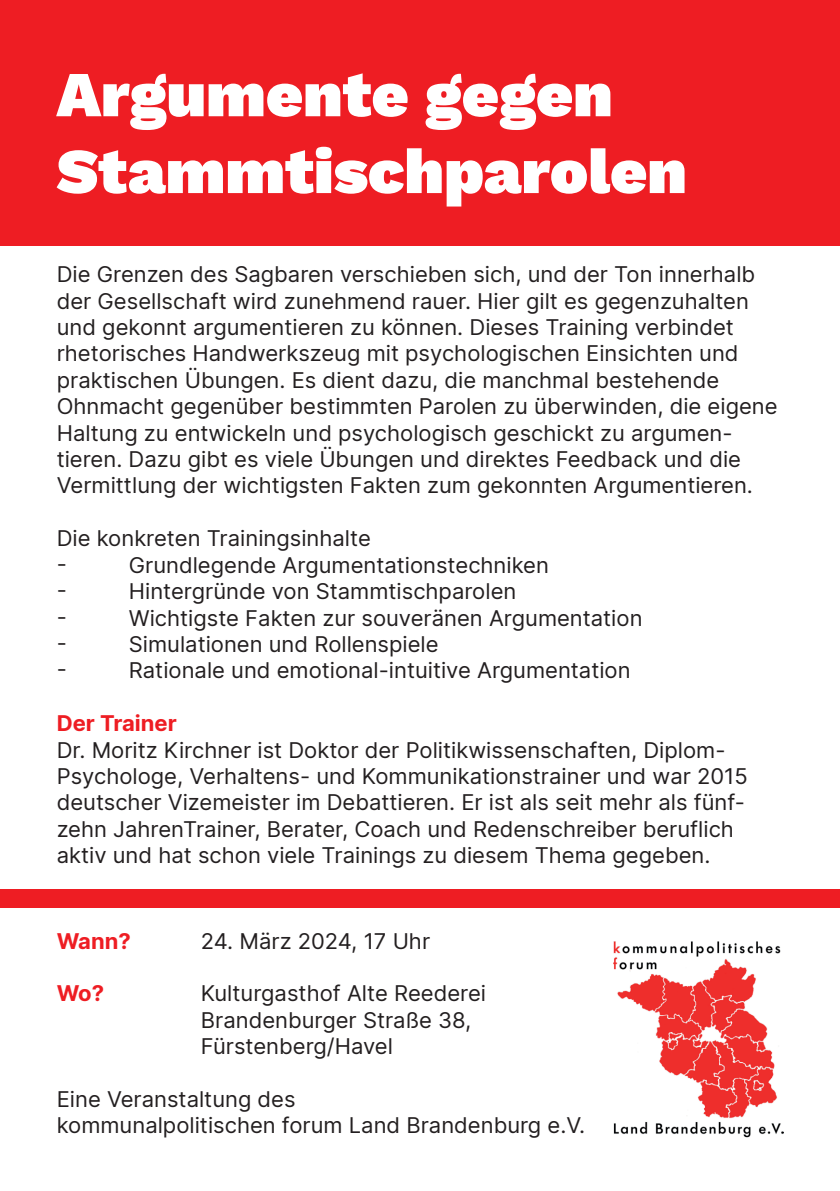
<style>
.page{position:relative;width:840px;height:1191px;background:#fff}
.page>*{position:absolute;margin:0;border:0;box-sizing:border-box;transform-origin:0 0}
.t1{font:900 64px/76.8px "Work Sans";color:#fff}
.t2{font:22px/26.4px "Inter";color:#231f20}
.t3{font:700 22px "Inter";color:#ee1d23}
</style>
<div class="page">
<div style="left:0;top:0;width:839px;height:245px;background:#ee1d23"></div>
<div style="left:0;top:888px;width:839px;height:19px;background:#ee1d23"></div>
<img style="left:613px;top:941px;width:169px;height:196px">
<h1 class="t1" style="left:57px;top:53px;width:631px">Argumente gegen<br>Stammtischparolen</h1>
<p class="t2" style="left:57px;top:260px;width:722px">Die Grenzen des Sagbaren verschieben sich, und der Ton innerhalb der Gesellschaft wird zunehmend rauer. Hier gilt es gegenzuhalten und gekonnt argumentieren zu können. Dieses Training verbindet rhetorisches Handwerkszeug mit psychologischen Einsichten und praktischen Übungen. Es dient dazu, die manchmal bestehende Ohnmacht gegenüber bestimmten Parolen zu überwinden, die eigene Haltung zu entwickeln und psychologisch geschickt zu argumen&shy;tieren. Dazu gibt es viele Übungen und direktes Feedback und die Vermittlung der wichtigsten Fakten zum gekonnten Argumentieren.</p>
<p class="t2" style="left:57px;top:524px;width:315px">Die konkreten Trainingsinhalte -</p>
<p class="t2" style="left:129px;top:551px;width:421px">Grundlegende Argumentationstechniken</p>
<p class="t2" style="left:57px;top:577px;width:12px">-</p>
<p class="t2" style="left:129px;top:577px;width:389px">Hintergründe von Stammtischparolen</p>
<p class="t2" style="left:57px;top:604px;width:12px">-</p>
<p class="t2" style="left:129px;top:604px;width:515px">Wichtigste Fakten zur souveränen Argumentation</p>
<p class="t2" style="left:57px;top:630px;width:12px">-</p>
<p class="t2" style="left:129px;top:630px;width:311px">Simulationen und Rollenspiele</p>
<p class="t2" style="left:57px;top:656px;width:12px">-</p>
<p class="t2" style="left:129px;top:656px;width:503px">Rationale und emotional-intuitive Argumentation</p>
<p class="t3" style="left:57px;top:706px;width:121px">Der Trainer</p>
<p class="t2" style="left:57px;top:736px;width:692px">Dr. Moritz Kirchner ist Doktor der Politikwissenschaften, Diplom-Psychologe, Verhaltens- und Kommunikationstrainer und war 2015 deutscher Vizemeister im Debattieren. Er ist als seit mehr als fünf&shy;zehn JahrenTrainer, Berater, Coach und Redenschreiber beruflich aktiv und hat schon viele Trainings zu diesem Thema gegeben.</p>
<p class="t3" style="left:57px;top:924px;width:76px">Wann?</p>
<p class="t2" style="left:201px;top:927px;width:231px">24. März 2024, 17 Uhr</p>
<p class="t3" style="left:57px;top:977px;width:49px">Wo?</p>
<p class="t2" style="left:201px;top:979px;width:286px">Kulturgasthof Alte Reederei<br>Brandenburger Straße 38,<br>Fürstenberg/Havel</p>
<p class="t2" style="left:57px;top:1085px;width:529px">Eine Veranstaltung des<br>kommunalpolitischen forum Land Brandenburg e.V.</p>
</div>
